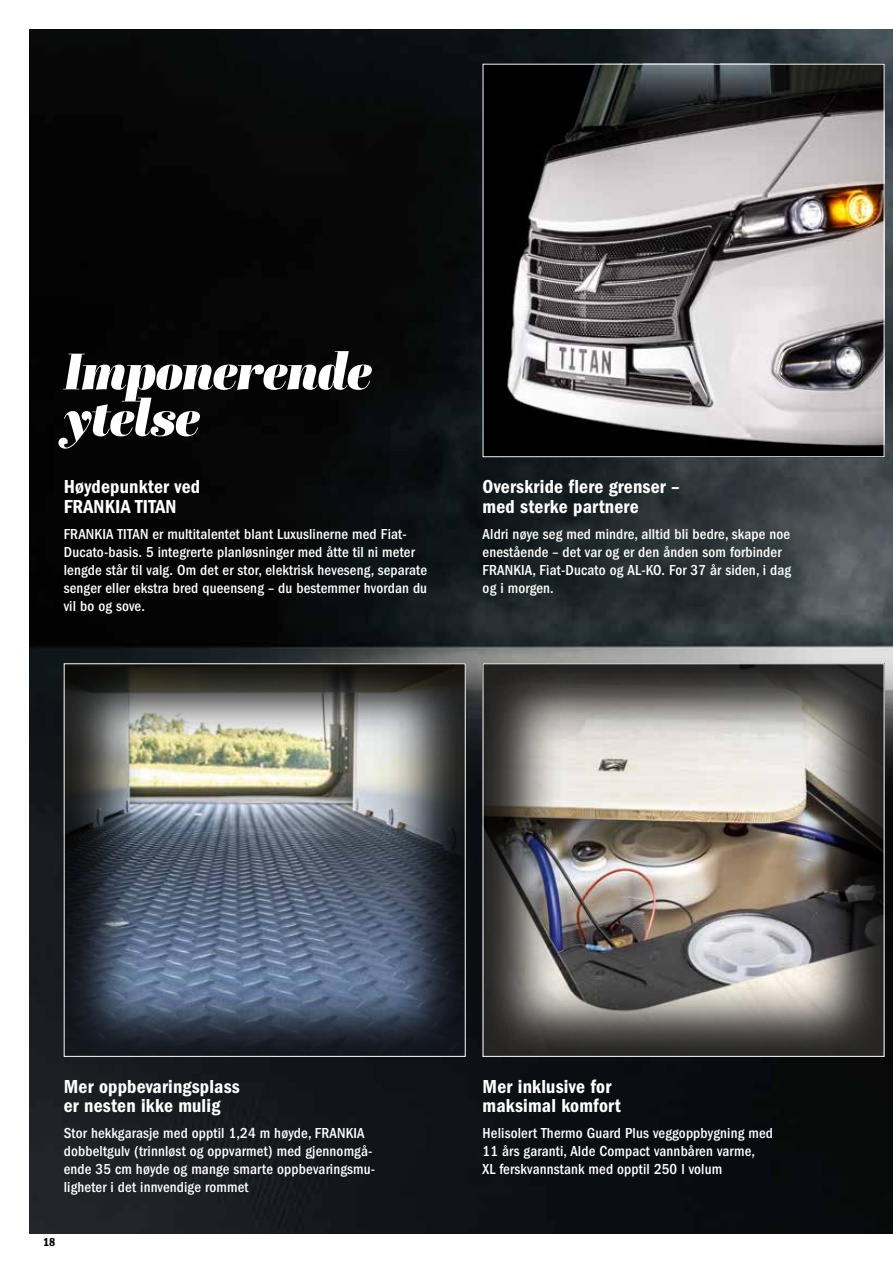
<style>
.page{position:relative;width:893px;height:1263px;background:#fff}
.page>*{position:absolute;margin:0;border:0;box-sizing:border-box;transform-origin:0 0}
.t1{font:italic 51px/46.5px "Abril Display Bl";letter-spacing:-.01em;color:#fff}
.t2{font:600 condensed 19.5px/19.5px "Franklin Gothic";letter-spacing:.01em;color:#fff}
.t3{font:500 condensed 15px/18px "Franklin Gothic";letter-spacing:.01em;color:#fff}
.t4{font:600 condensed 12px "Franklin Gothic";color:#000}
</style>
<div class="page">
<img style="left:30px;top:30px;width:863px;height:1203px">
<img style="left:485px;top:66px;width:397px;height:389px">
<div style="left:63px;top:661px;width:405px;height:397px;background:#000;opacity:.85"></div>
<div style="left:481px;top:661px;width:405px;height:397px;background:#000;opacity:.85"></div>
<div style="left:64px;top:663px;width:402px;height:394px;border:1px solid #fff"></div>
<div style="left:483px;top:663px;width:401px;height:394px;border:1px solid #fff"></div>
<h1 class="t1" style="left:64px;top:349px;width:309px">Imponerende ytelse</h1>
<h2 class="t2" style="left:64px;top:477px;width:138px">Høydepunkter ved<br>FRANKIA TITAN</h2>
<p class="t3" style="left:64px;top:525px;width:365px">FRANKIA TITAN er multitalentet blant Luxuslinerne med Fiat-Ducato-basis. 5 integrerte planløsninger med åtte til ni meter lengde står til valg. Om det er stor, elektrisk heveseng, separate senger eller ekstra bred queenseng – du bestemmer hvordan du vil bo og sove.</p>
<h2 class="t2" style="left:483px;top:477px;width:199px">Overskride flere grenser – med sterke partnere</h2>
<p class="t3" style="left:483px;top:525px;width:310px">Aldri nøye seg med mindre, alltid bli bedre, skape noe enestående – det var og er den ånden som forbinder FRANKIA, Fiat-Ducato og AL-KO. For 37 år siden, i dag og i morgen.</p>
<h2 class="t2" style="left:64px;top:1076px;width:178px">Mer oppbevaringsplass er nesten ikke mulig</h2>
<p class="t3" style="left:64px;top:1124px;width:313px">Stor hekkgarasje med opptil 1,24 m høyde, FRANKIA dobbeltgulv (trinnløst og oppvarmet) med gjennomgå&shy;ende 35 cm høyde og mange smarte oppbevaringsmu&shy;ligheter i det innvendige rommet</p>
<p class="t4" style="left:43px;top:1235px;width:14px">18</p>
<h2 class="t2" style="left:483px;top:1076px;width:140px">Mer inklusive for maksimal komfort</h2>
<p class="t3" style="left:483px;top:1124px;width:292px">Helisolert Thermo Guard Plus veggoppbygning med<br>11 års garanti, Alde Compact vannbåren varme,<br>XL ferskvannstank med opptil 250 l volum</p>
</div>
